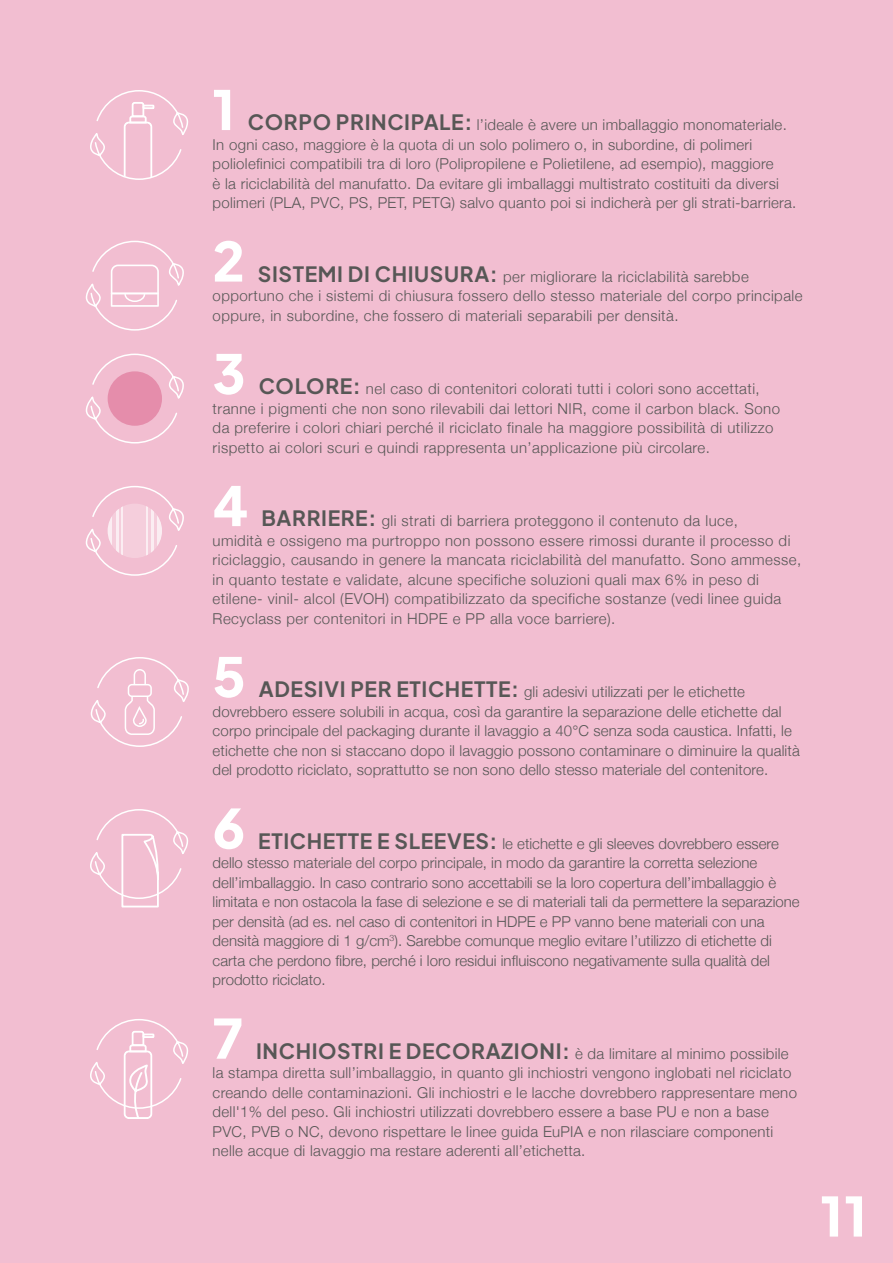
<style>
.page{position:relative;width:893px;height:1263px;background:#f2bed1}
.page>*{position:absolute;margin:0;border:0;box-sizing:border-box;transform-origin:0 0}
.t1{font:800 54px "Plus Jakarta Sans";color:#fff}
.t2{font:300 15px/19.5px "Helvetica Neue";letter-spacing:.02em;color:#575756}
.t3{font:300 15px/19.5px "Helvetica Neue";color:#575756}
.s1{font-family:"Plus Jakarta Sans";font-weight:700;font-size:21px}
</style>
<div class="page">
<svg style="left:85px;top:240px;width:99px;height:91px"></svg>
<svg style="left:85px;top:353px;width:99px;height:91px"></svg>
<div style="left:108px;top:371px;width:54px;height:55px;background:#e58dab;border-radius:50%"></div>
<svg style="left:85px;top:486px;width:99px;height:90px"></svg>
<div style="left:108px;top:504px;width:54px;height:54px;background:#f5cedc;border-radius:50%"></div>
<svg style="left:108px;top:504px;width:4px;height:54px"></svg>
<hr style="left:116px;top:504px;width:3px;height:54px;background:#fff">
<hr style="left:121px;top:504px;width:2px;height:54px;background:#fff">
<svg style="left:157px;top:504px;width:5px;height:54px"></svg>
<hr style="left:151px;top:504px;width:3px;height:54px;background:#fff">
<hr style="left:147px;top:504px;width:1px;height:54px;background:#fff">
<svg style="left:90px;top:657px;width:99px;height:90px"></svg>
<svg style="left:90px;top:809px;width:98px;height:99px"></svg>
<svg style="left:90px;top:1019px;width:98px;height:100px"></svg>
<svg style="left:90px;top:90px;width:98px;height:90px"></svg>
<h1 class="t1" style="left:213px;top:60px;width:24px">1</h1>
<p class="t2" style="left:213px;top:114px;width:585px;text-indent:35px"><span class="s1">CORPO PRINCIPALE:</span> l’ideale è avere un imballaggio monomateriale.<br>In ogni caso, maggiore è la quota di un solo polimero o, in subordine, di polimeri poliolefinici compatibili tra di loro (Polipropilene e Polietilene, ad esempio), maggiore<br>è la riciclabilità del manufatto. Da evitare gli imballaggi multistrato costituiti da diversi polimeri (PLA, PVC, PS, PET, PETG) salvo quanto poi si indicherà per gli strati-barriera.</p>
<h1 class="t1" style="left:213px;top:212px;width:34px">2</h1>
<p class="t2" style="left:213px;top:265px;width:591px;text-indent:45px"><span class="s1">SISTEMI DI CHIUSURA:</span> per migliorare la riciclabilità sarebbe opportuno che i sistemi di chiusura fossero dello stesso materiale del corpo principale oppure, in subordine, che fossero di materiali separabili per densità.</p>
<h1 class="t1" style="left:213px;top:324px;width:35px">3</h1>
<p class="t2" style="left:213px;top:378px;width:569px;text-indent:46px"><span class="s1">COLORE:</span> nel caso di contenitori colorati tutti i colori sono accettati, tranne i pigmenti che non sono rilevabili dai lettori NIR, come il carbon black. Sono da preferire i colori chiari perché il riciclato finale ha maggiore possibilità di utilizzo rispetto ai colori scuri e quindi rappresenta un’applicazione più circolare.</p>
<h1 class="t1" style="left:213px;top:456px;width:37px">4</h1>
<p class="t2" style="left:213px;top:510px;width:590px;text-indent:49px"><span class="s1">BARRIERE:</span> gli strati di barriera proteggono il contenuto da luce,<br>umidità e ossigeno ma purtroppo non possono essere rimossi durante il processo di riciclaggio, causando in genere la mancata riciclabilità del manufatto. Sono ammesse, in quanto testate e validate, alcune specifiche soluzioni quali max 6% in peso di etilene- vinil- alcol (EVOH) compatibilizzato da specifiche sostanze (vedi linee guida Recyclass per contenitori in HDPE e PP alla voce barriere).</p>
<h1 class="t1" style="left:213px;top:627px;width:35px">5</h1>
<p class="t2" style="left:213px;top:681px;width:589px;text-indent:46px"><span class="s1">ADESIVI PER ETICHETTE:</span> gli adesivi utilizzati per le etichette dovrebbero essere solubili in acqua, così da garantire la separazione delle etichette dal corpo principale del packaging durante il lavaggio a 40°C senza soda caustica. Infatti, le etichette che non si staccano dopo il lavaggio possono contaminare o diminuire la qualità del prodotto riciclato, soprattutto se non sono dello stesso materiale del contenitore.</p>
<h1 class="t1" style="left:213px;top:779px;width:34px">6</h1>
<p class="t3" style="left:213px;top:832px;width:589px;text-indent:46px"><span class="s1">ETICHETTE E SLEEVES:</span> le etichette e gli sleeves dovrebbero essere dello stesso materiale del corpo principale, in modo da garantire la corretta selezione dell’imballaggio. In caso contrario sono accettabili se la loro copertura dell’imballaggio è limitata e non ostacola la fase di selezione e se di materiali tali da permettere la separazione per densità (ad es. nel caso di contenitori in HDPE e PP vanno bene materiali con una densità maggiore di 1 g/cm<sup>3</sup>). Sarebbe comunque meglio evitare l’utilizzo di etichette di carta che perdono fibre, perché i loro residui influiscono negativamente sulla qualità del prodotto riciclato.</p>
<h1 class="t1" style="left:213px;top:989px;width:32px">7</h1>
<p class="t2" style="left:213px;top:1042px;width:586px;text-indent:44px"><span class="s1">INCHIOSTRI E DECORAZIONI:</span> è da limitare al minimo possibile la stampa diretta sull’imballaggio, in quanto gli inchiostri vengono inglobati nel riciclato creando delle contaminazioni. Gli inchiostri e le lacche dovrebbero rappresentare meno dell'1% del peso. Gli inchiostri utilizzati dovrebbero essere a base PU e non a base PVC, PVB o NC, devono rispettare le linee guida EuPIA e non rilasciare componenti nelle acque di lavaggio ma restare aderenti all’etichetta.</p>
<h1 class="t1" style="left:820px;top:1167px;width:48px">11</h1>
</div>
